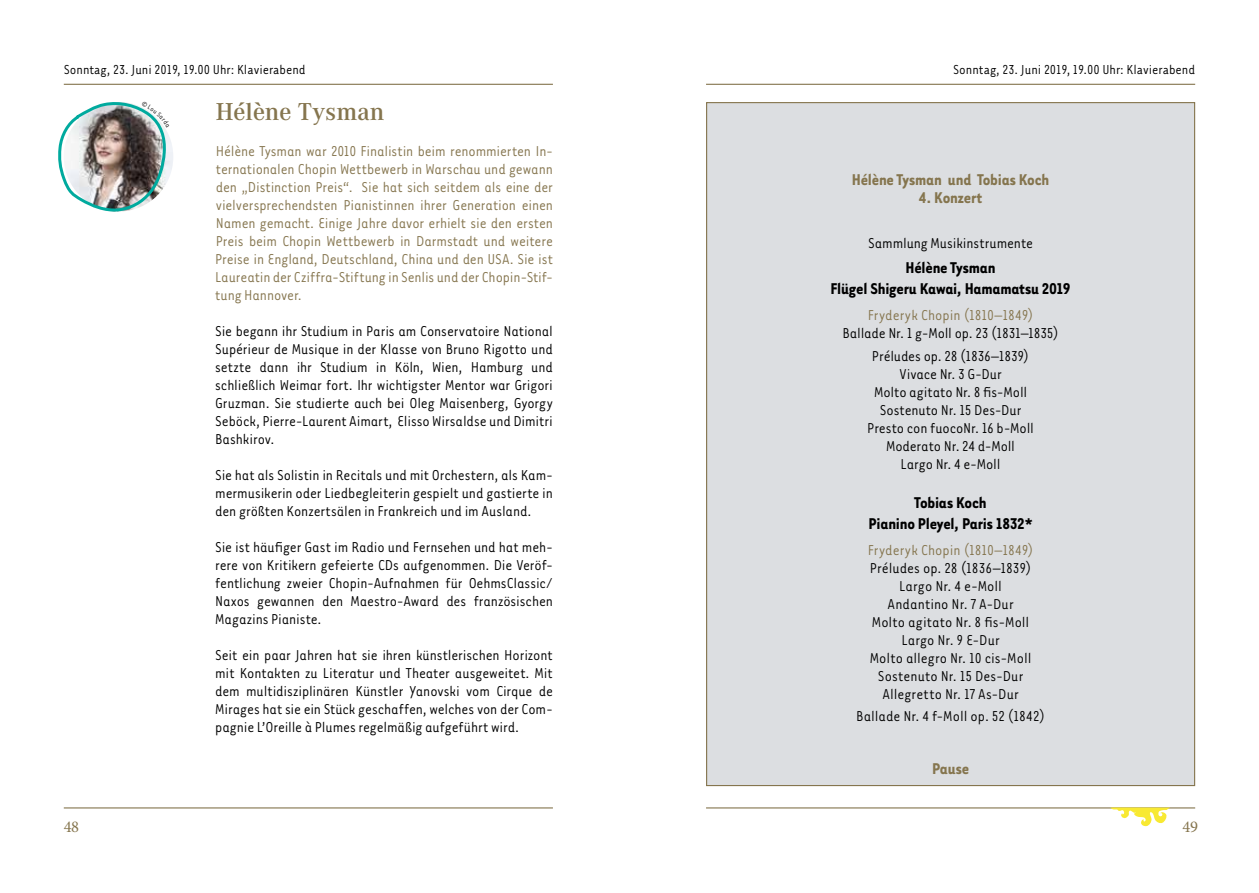
<style>
.page{position:relative;width:1259px;height:893px;background:#fff}
.page>*{position:absolute;margin:0;border:0;box-sizing:border-box;transform-origin:0 0}
.t1{font:500 24px "Corporate ABQ";color:#85754e}
.t2{font:700 18px/21px "Tarzana Nar OT";letter-spacing:-.01em;color:#000;text-align:center}
.t3{font:700 18px "Tarzana Nar OT";letter-spacing:-.01em;color:#85754e}
.t4{font:16.5px/18px "Tarzana Nar OT";letter-spacing:-.005em;color:#000;text-align:justify}
.t5{font:16.5px/18px "Tarzana Nar OT";letter-spacing:-.005em;color:#85754e;text-align:justify}
.t6{font:16.5px "Minion Pro";color:#85754e}
.t7{font:15px "Tarzana Nar OT";color:#000}
</style>
<div class="page">
<hr style="left:64px;top:807px;width:489px;height:1px;background:#85754e">
<hr style="left:706px;top:807px;width:489px;height:1px;background:#85754e">
<hr style="left:64px;top:84px;width:489px;height:1px;background:#85754e">
<hr style="left:706px;top:84px;width:489px;height:1px;background:#85754e">
<svg style="left:1108px;top:807px;width:62px;height:19px"></svg>
<div style="left:706px;top:103px;width:488px;height:682px;background:#dcdee1"></div>
<img style="left:58px;top:102px;width:112px;height:110px">
<p class="t7" style="left:64px;top:61px;width:243px">Sonntag, 23. Juni 2019, 19.00 Uhr: Klavierabend</p>
<h1 class="t1" style="left:216px;top:98px;width:170px">Hélène Tysman</h1>
<p class="t5" style="left:215px;top:141px;width:339px">Hélène Tysman war 2010 Finalistin beim renommierten In&shy;ternationalen Chopin Wettbewerb in Warschau und gewann den „Distinction Preis“. Sie hat sich seitdem als eine der vielversprechendsten Pianistinnen ihrer Generation einen Namen gemacht. Einige Jahre davor erhielt sie den ersten Preis beim Chopin Wettbewerb in Darmstadt und weitere Preise in England, Deutschland, China und den USA. Sie ist Laureatin der Cziffra-Stiftung in Senlis und der Chopin-Stif&shy;tung Hannover.</p>
<p class="t4" style="left:215px;top:321px;width:339px">Sie begann ihr Studium in Paris am Conservatoire National Supérieur de Musique in der Klasse von Bruno Rigotto und setzte dann ihr Studium in Köln, Wien, Hamburg und schließlich Weimar fort. Ihr wichtigster Mentor war Grigori Gruzman. Sie studierte auch bei Oleg Maisenberg, Gyorgy Seböck, Pierre-Laurent Aimart, Elisso Wirsaldse und Dimitri Bashkirov.</p>
<p class="t4" style="left:215px;top:465px;width:339px">Sie hat als Solistin in Recitals und mit Orchestern, als Kam&shy;mermusikerin oder Liedbegleiterin gespielt und gastierte in den größten Konzertsälen in Frankreich und im Ausland.</p>
<p class="t4" style="left:215px;top:537px;width:339px">Sie ist häufiger Gast im Radio und Fernsehen und hat meh&shy;rere von Kritikern gefeierte CDs aufgenommen. Die Veröf&shy;fentlichung zweier Chopin-Aufnahmen für OehmsClassic/ Naxos gewannen den Maestro-Award des französischen Magazins Pianiste.</p>
<p class="t4" style="left:215px;top:645px;width:339px">Seit ein paar Jahren hat sie ihren künstlerischen Horizont mit Kontakten zu Literatur und Theater ausgeweitet. Mit dem multidisziplinären Künstler Yanovski vom Cirque de Mirages hat sie ein Stück geschaffen, welches von der Com&shy;pagnie L’Oreille à Plumes regelmäßig aufgeführt wird.</p>
<p class="t7" style="left:953px;top:61px;width:243px">Sonntag, 23. Juni 2019, 19.00 Uhr: Klavierabend</p>
<p class="t3" style="left:852px;top:168px;width:199px">Hélène Tysman und Tobias Koch</p>
<p class="t3" style="left:919px;top:186px;width:65px">4. Konzert</p>
<p class="t4" style="left:868px;top:233px;width:166px">Sammlung Musikinstrumente</p>
<p class="t2" style="left:830px;top:256px;width:242px">Hélène Tysman<br>Flügel Shigeru Kawai, Hamamatsu 2019</p>
<p class="t5" style="left:867px;top:306px;width:167px">Fryderyk Chopin (1810–1849)</p>
<p class="t4" style="left:842px;top:322px;width:218px;line-height:22.2px;text-align:center">Ballade Nr. 1 g-Moll op. 23 (1831–1835)<br>Préludes op. 28 (1836–1839)</p>
<p class="t4" style="left:867px;top:364px;width:168px;text-align:center">Vivace Nr. 3 G-Dur<br>Molto agitato Nr. 8 fis-Moll<br>Sostenuto Nr. 15 Des-Dur<br>Presto con fuocoNr. 16 b-Moll<br>Moderato Nr. 24 d-Moll<br>Largo Nr. 4 e-Moll</p>
<p class="t2" style="left:868px;top:491px;width:165px">Tobias Koch<br>Pianino Pleyel, Paris 1832*</p>
<p class="t5" style="left:867px;top:540px;width:167px">Fryderyk Chopin (1810–1849)</p>
<p class="t4" style="left:870px;top:558px;width:163px;text-align:center">Préludes op. 28 (1836–1839)<br>Largo Nr. 4 e-Moll<br>Andantino Nr. 7 A-Dur<br>Molto agitato Nr. 8 fis-Moll<br>Largo Nr. 9 E-Dur<br>Molto allegro Nr. 10 cis-Moll<br>Sostenuto Nr. 15 Des-Dur<br>Allegretto Nr. 17 As-Dur</p>
<p class="t4" style="left:856px;top:707px;width:190px">Ballade Nr. 4 f-Moll op. 52 (1842)</p>
<p class="t3" style="left:932px;top:758px;width:39px">Pause</p>
<p class="t6" style="left:64px;top:816px;width:17px">48</p>
<p class="t6" style="left:1182px;top:816px;width:17px">49</p>
</div>
